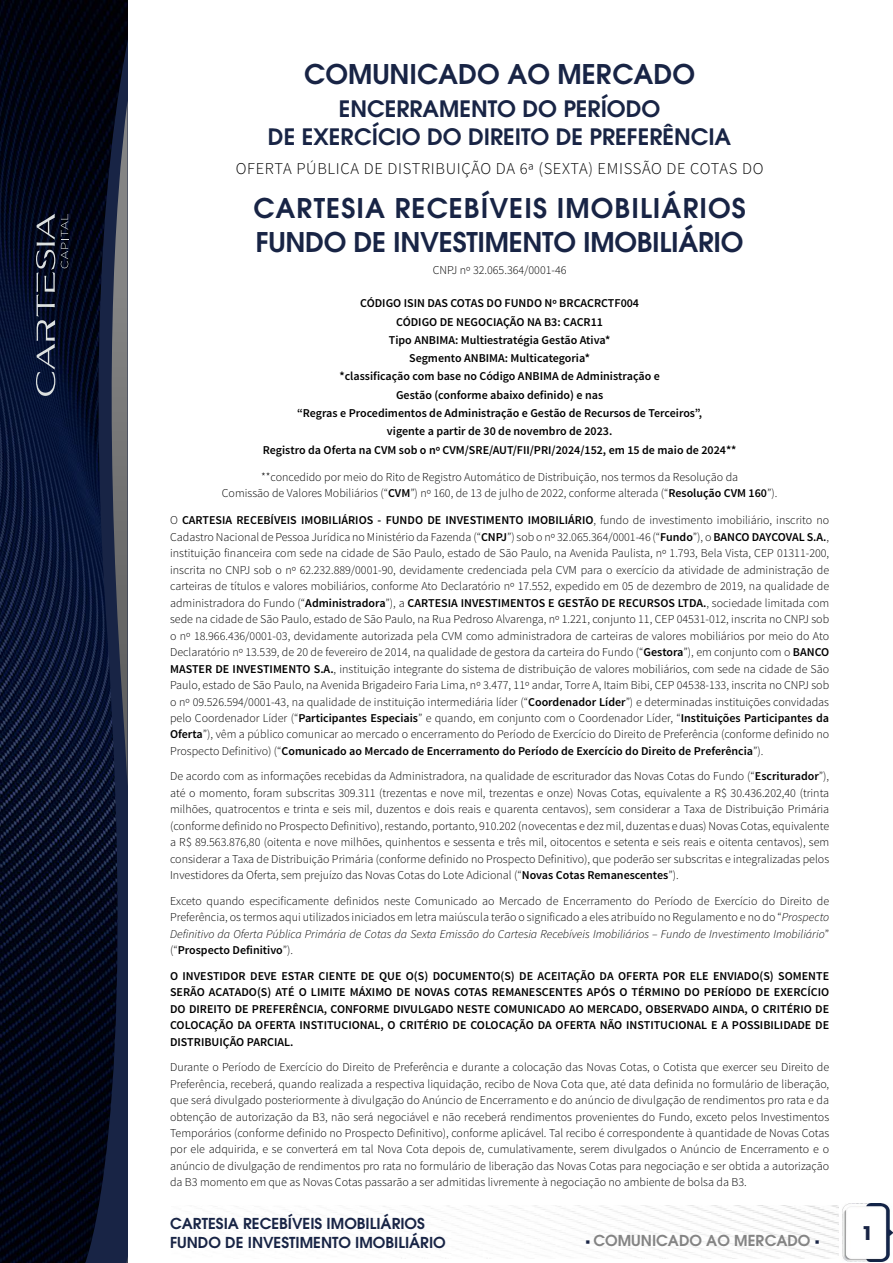
<style>
.page{position:relative;width:893px;height:1263px;background:#fff}
.page>*{position:absolute;margin:0;border:0;box-sizing:border-box;transform-origin:0 0}
.t1{font:600 27px/33.9px "ITC Avant Garde Pro";letter-spacing:.04em;color:#182445}
.t2{font:600 27px "ITC Avant Garde Pro";color:#182445}
.t3{font:600 22.5px/28.5px "ITC Avant Garde Pro";color:#182445;text-align:center}
.t4{font:700 18.75px "ITC Avant Garde Pro";color:#182445}
.t5{font:300 16.5px "Source Sans Pro";letter-spacing:.04em;color:#000}
.t6{font:600 15px/19.5px "ITC Avant Garde Pro";color:#182445}
.t7{font:600 15px "ITC Avant Garde Pro";color:#848484}
.t8{font:300 12px/16.5px "Source Sans Pro";color:#000;text-align:justify}
.t9{font:600 12px/18.3px "Source Sans Pro";color:#000;text-align:center}
.s1{font-weight:600}
.s2{font-style:italic}
.s3{font-family:"Source Sans Pro";color:#182445}
</style>
<div class="page">
<img style="left:0;top:0;width:78px;height:1263px">
<svg style="left:78px;top:0;width:50px;height:1263px;background:#060c21"></svg>
<svg style="left:102px;top:101px;width:26px;height:1162px;background:#2a3147"></svg>
<svg style="left:61px;top:214px;width:7px;height:54px"></svg>
<svg style="left:36px;top:214px;width:19px;height:182px;background:#333a4e"></svg>
<img style="left:327px;top:1205px;width:512px;height:54px">
<img style="left:842px;top:1203px;width:51px;height:58px">
<h1 class="t2" style="left:304px;top:56px;width:392px">COMUNICADO AO MERCADO</h1>
<h2 class="t3" style="left:268px;top:94px;width:465px">ENCERRAMENTO DO PERÍODO<br>DE EXERCÍCIO DO DIREITO DE PREFERÊNCIA</h2>
<h3 class="t5" style="left:236px;top:158px;width:529px">OFERTA PÚBLICA DE DISTRIBUIÇÃO DA 6ª (SEXTA) EMISSÃO DE COTAS DO</h3>
<h1 class="t1" style="left:253px;top:191px;width:494px">CARTESIA RECEBÍVEIS IMOBILIÁRIOS<br>FUNDO DE INVESTIMENTO IMOBILIÁRIO</h1>
<p class="t8" style="left:433px;top:262px;width:135px">CNPJ nº 32.065.364/0001-46</p>
<p class="t9" style="left:263px;top:295px;width:475px">CÓDIGO ISIN DAS COTAS DO FUNDO Nº BRCACRCTF004<br>CÓDIGO DE NEGOCIAÇÃO NA B3: CACR11<br>Tipo ANBIMA: Multiestratégia Gestão Ativa*<br>Segmento ANBIMA: Multicategoria*<br>*classificação com base no Código ANBIMA de Administração e<br>Gestão (conforme abaixo definido) e nas<br>“Regras e Procedimentos de Administração e Gestão de Recursos de Terceiros”,<br>vigente a partir de 30 de novembro de 2023.<br>Registro da Oferta na CVM sob o nº CVM/SRE/AUT/FII/PRI/2024/152, em 15 de maio de 2024**</p>
<p class="t8" style="left:222px;top:468px;width:557px;text-align:center">**concedido por meio do Rito de Registro Automático de Distribuição, nos termos da Resolução da<br>Comissão de Valores Mobiliários (“<span class="s1">CVM</span>”) nº 160, de 13 de julho de 2022, conforme alterada (“<span class="s1">Resolução CVM 160</span>”).</p>
<p class="t8" style="left:170px;top:512px;width:661px">O <span class="s1">CARTESIA RECEBÍVEIS IMOBILIÁRIOS - FUNDO DE INVESTIMENTO IMOBILIÁRIO</span>, fundo de investimento imobiliário, inscrito no Cadastro Nacional de Pessoa Jurídica no Ministério da Fazenda (“<span class="s1">CNPJ</span>”) sob o nº 32.065.364/0001-46 (“<span class="s1">Fundo</span>”), o <span class="s1">BANCO DAYCOVAL S.A.</span>, instituição financeira com sede na cidade de São Paulo, estado de São Paulo, na Avenida Paulista, nº 1.793, Bela Vista, CEP 01311-200, inscrita no CNPJ sob o nº 62.232.889/0001-90, devidamente credenciada pela CVM para o exercício da atividade de administração de carteiras de títulos e valores mobiliários, conforme Ato Declaratório nº 17.552, expedido em 05 de dezembro de 2019, na qualidade de administradora do Fundo (“<span class="s1">Administradora</span>”), a <span class="s1">CARTESIA INVESTIMENTOS E GESTÃO DE RECURSOS LTDA.</span>, sociedade limitada com sede na cidade de São Paulo, estado de São Paulo, na Rua Pedroso Alvarenga, nº 1.221, conjunto 11, CEP 04531-012, inscrita no CNPJ sob o nº 18.966.436/0001-03, devidamente autorizada pela CVM como administradora de carteiras de valores mobiliários por meio do Ato Declaratório nº 13.539, de 20 de fevereiro de 2014, na qualidade de gestora da carteira do Fundo (“<span class="s1">Gestora</span>”), em conjunto com o <span class="s1">BANCO MASTER DE INVESTIMENTO S.A.</span>, instituição integrante do sistema de distribuição de valores mobiliários, com sede na cidade de São Paulo, estado de São Paulo, na Avenida Brigadeiro Faria Lima, nº 3.477, 11º andar, Torre A, Itaim Bibi, CEP 04538-133, inscrita no CNPJ sob o nº 09.526.594/0001-43, na qualidade de instituição intermediária líder (“<span class="s1">Coordenador Líder</span>”) e determinadas instituições convidadas pelo Coordenador Líder (“<span class="s1">Participantes Especiais</span>” e quando, em conjunto com o Coordenador Líder, “<span class="s1">Instituições Participantes da Oferta</span>”), vêm a público comunicar ao mercado o encerramento do Período de Exercício do Direito de Preferência (conforme definido no Prospecto Definitivo) (“<span class="s1">Comunicado ao Mercado de Encerramento do Período de Exercício do Direito de Preferência</span>”).</p>
<p class="t8" style="left:170px;top:768px;width:661px">De acordo com as informações recebidas da Administradora, na qualidade de escriturador das Novas Cotas do Fundo (“<span class="s1">Escriturador</span>”), até o momento, foram subscritas 309.311 (trezentas e nove mil, trezentas e onze) Novas Cotas, equivalente a R$ 30.436.202,40 (trinta milhões, quatrocentos e trinta e seis mil, duzentos e dois reais e quarenta centavos), sem considerar a Taxa de Distribuição Primária (conforme definido no Prospecto Definitivo), restando, portanto, 910.202 (novecentas e dez mil, duzentas e duas) Novas Cotas, equivalente a R$ 89.563.876,80 (oitenta e nove milhões, quinhentos e sessenta e três mil, oitocentos e setenta e seis reais e oitenta centavos), sem considerar a Taxa de Distribuição Primária (conforme definido no Prospecto Definitivo), que poderão ser subscritas e integralizadas pelos Investidores da Oferta, sem prejuízo das Novas Cotas do Lote Adicional (“<span class="s1">Novas Cotas Remanescentes</span>”).</p>
<p class="t8" style="left:170px;top:893px;width:661px">Exceto quando especificamente definidos neste Comunicado ao Mercado de Encerramento do Período de Exercício do Direito de Preferência, os termos aqui utilizados iniciados em letra maiúscula terão o significado a eles atribuído no Regulamento e no do “<span class="s2">Prospecto Definitivo da Oferta Pública Primária de Cotas da Sexta Emissão do Cartesia Recebíveis Imobiliários – Fundo de Investimento Imobiliário</span>” (“<span class="s1">Prospecto Definitivo</span>”).</p>
<p class="t9" style="left:170px;top:968px;width:661px;line-height:16.5px;text-align:justify">O INVESTIDOR DEVE ESTAR CIENTE DE QUE O(S) DOCUMENTO(S) DE ACEITAÇÃO DA OFERTA POR ELE ENVIADO(S) SOMENTE SERÃO ACATADO(S) ATÉ O LIMITE MÁXIMO DE NOVAS COTAS REMANESCENTES APÓS O TÉRMINO DO PERÍODO DE EXERCÍCIO DO DIREITO DE PREFERÊNCIA, CONFORME DIVULGADO NESTE COMUNICADO AO MERCADO, OBSERVADO AINDA, O CRITÉRIO DE COLOCAÇÃO DA OFERTA INSTITUCIONAL, O CRITÉRIO DE COLOCAÇÃO DA OFERTA NÃO INSTITUCIONAL E A POSSIBILIDADE DE DISTRIBUIÇÃO PARCIAL.</p>
<p class="t8" style="left:170px;top:1059px;width:661px">Durante o Período de Exercício do Direito de Preferência e durante a colocação das Novas Cotas, o Cotista que exercer seu Direito de Preferência, receberá, quando realizada a respectiva liquidação, recibo de Nova Cota que, até data definida no formulário de liberação, que será divulgado posteriormente à divulgação do Anúncio de Encerramento e do anúncio de divulgação de rendimentos pro rata e da obtenção de autorização da B3, não será negociável e não receberá rendimentos provenientes do Fundo, exceto pelos Investimentos Temporários (conforme definido no Prospecto Definitivo), conforme aplicável. Tal recibo é correspondente à quantidade de Novas Cotas por ele adquirida, e se converterá em tal Nova Cota depois de, cumulativamente, serem divulgados o Anúncio de Encerramento e o anúncio de divulgação de rendimentos pro rata no formulário de liberação das Novas Cotas para negociação e ser obtida a autorização da B3 momento em que as Novas Cotas passarão a ser admitidas livremente à negociação no ambiente de bolsa da B3.</p>
<p class="t6" style="left:170px;top:1213px;width:277px">CARTESIA RECEBÍVEIS IMOBILIÁRIOS<br>FUNDO DE INVESTIMENTO IMOBILIÁRIO</p>
<p class="t7" style="left:585px;top:1230px;width:236px"><span class="s3">■</span> COMUNICADO AO MERCADO <span class="s3">■</span></p>
<h3 class="t4" style="left:862px;top:1220px;width:13px">1</h3>
</div>
